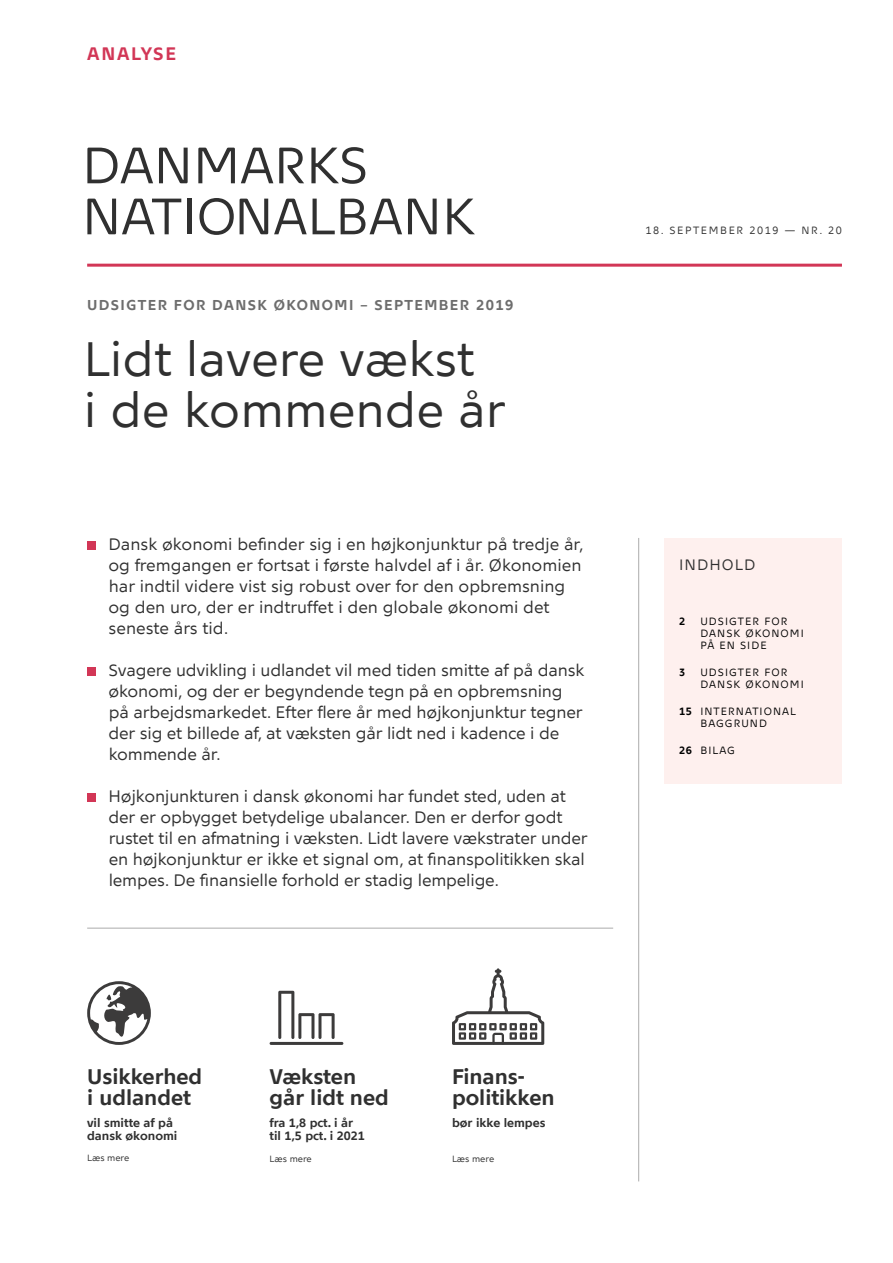
<style>
.page{position:relative;width:893px;height:1263px;background:#fff}
.page>*{position:absolute;margin:0;border:0;box-sizing:border-box;transform-origin:0 0}
.t1{font:51px/51px "Nationalbank";color:#303030}
.H1_overskrift_32_34{font:48px/51px "Nationalbank";color:#303030}
.Ikontekst_14{font:700 21px/21px "Nationalbank";color:#303030}
.t2{font:700 18px "Nationalbank";letter-spacing:.1em;color:#d23656}
.Bullets_forside{font:16.5px/21px "Nationalbank";letter-spacing:-.01em;color:#303030}
.Boks_VERSAL_10_pkt{font:15px "Nationalbank";letter-spacing:.07em;color:#303030}
.Trompet{font:700 14.25px "Nationalbank";letter-spacing:.1em;color:#6d6d6d}
.Ikontekst_8_9{font:700 12px/13.5px "Nationalbank";color:#303030}
.Boks_indhold_brød_7{font:10.5px/12px "Nationalbank";letter-spacing:.1em;color:#000}
.t3{font:10.5px "Nationalbank";letter-spacing:.15em;color:#303030}
.Boks_indhold_brød_7-2{font:700 10.5px "Nationalbank";color:#000}
.Ikontekst__læs_mere{font:9px "Nationalbank";color:#303030}
.Ikontekst_8_9-2{font:9px "Nationalbank";color:#303030}
.s1{font-weight:700}
</style>
<div class="page">
<hr style="left:87px;top:264px;width:755px;height:3px;background:#d23656">
<div style="left:664px;top:538px;width:178px;height:245px;background:#fef0ee"></div>
<svg style="left:87px;top:981px;width:64px;height:64px"></svg>
<svg style="left:270px;top:991px;width:73px;height:54px"></svg>
<svg style="left:452px;top:968px;width:92px;height:77px"></svg>
<div style="left:87px;top:541px;width:9px;height:8px;background:#d23656"></div>
<div style="left:87px;top:667px;width:9px;height:8px;background:#d23656"></div>
<div style="left:87px;top:793px;width:9px;height:8px;background:#d23656"></div>
<hr style="left:638px;top:538px;width:1px;height:643px;background:#acacac">
<hr style="left:87px;top:928px;width:526px;height:1px;background:#acacac">
<p class="t2" style="left:87px;top:43px;width:91px">ANALYSE</p>
<h1 class="t1" style="left:82px;top:139px;width:394px">DANMARKS<br>NATIONALBANK</h1>
<p class="Trompet" style="left:87px;top:297px;width:428px">UDSIGTER FOR DANSK ØKONOMI – SEPTEMBER 2019</p>
<p class="H1_overskrift_32_34" style="left:83px;top:333px;width:424px">Lidt lavere vækst<br>i de kommende år</p>
<p class="Bullets_forside" style="left:108px;top:534px;width:477px">Dansk økonomi befinder sig i en højkonjunktur på tredje år, og fremgangen er fortsat i første halvdel af i år. Økonomien har indtil videre vist sig robust over for den opbremsning og den uro, der er indtruffet i den globale økonomi det seneste års tid.</p>
<p class="Bullets_forside" style="left:108px;top:660px;width:477px">Svagere udvikling i udlandet vil med tiden smitte af på dansk økonomi, og der er begyndende tegn på en opbremsning på arbejdsmarkedet. Efter flere år med højkonjunktur tegner der sig et billede af, at væksten går lidt ned i kadence i de kommende år.</p>
<p class="Bullets_forside" style="left:108px;top:786px;width:481px">Højkonjunkturen i dansk økonomi har fundet sted, uden at der er opbygget betydelige ubalancer. Den er derfor godt rustet til en afmatning i væksten. Lidt lavere vækstrater under en højkonjunktur er ikke et signal om, at finanspolitikken skal lempes. De finansielle forhold er stadig lempelige.</p>
<p class="t3" style="left:645px;top:224px;width:198px">18. SEPTEMBER 2019 — NR. 20</p>
<p class="Boks_VERSAL_10_pkt" style="left:679px;top:556px;width:78px">INDHOLD</p>
<p class="Boks_indhold_brød_7-2" style="left:679px;top:615px;width:8px">2</p>
<p class="Boks_indhold_brød_7" style="left:700px;top:615px;width:105px">UDSIGTER FOR<br>DANSK ØKONOMI<br>PÅ EN SIDE</p>
<p class="Boks_indhold_brød_7-2" style="left:679px;top:666px;width:8px">3</p>
<p class="Boks_indhold_brød_7" style="left:700px;top:666px;width:105px">UDSIGTER FOR<br>DANSK ØKONOMI</p>
<p class="Boks_indhold_brød_7" style="left:700px;top:705px;width:97px;text-indent:-21px"><span class="s1">15</span> INTERNATIONAL<br>BAGGRUND</p>
<p class="Boks_indhold_brød_7-2" style="left:679px;top:743px;width:14px">26</p>
<p class="Boks_indhold_brød_7" style="left:700px;top:744px;width:36px">BILAG</p>
<p class="Ikontekst_14" style="left:87px;top:1066px;width:117px">Usikkerhed i udlandet</p>
<p class="Ikontekst_8_9" style="left:87px;top:1116px;width:92px">vil smitte af på dansk økonomi</p>
<p class="Ikontekst_8_9-2" style="left:87px;top:1153px;width:44px">Læs mere</p>
<p class="Ikontekst_14" style="left:270px;top:1066px;width:121px">Væksten går lidt ned</p>
<p class="Ikontekst_8_9" style="left:270px;top:1116px;width:97px">fra 1,8 pct. i år til 1,5 pct. i 2021</p>
<p class="Ikontekst__læs_mere" style="left:270px;top:1153px;width:44px">Læs mere</p>
<p class="Ikontekst_14" style="left:452px;top:1066px;width:104px">Finans&shy;politikken</p>
<p class="Ikontekst_8_9" style="left:452px;top:1116px;width:95px">bør ikke lempes</p>
<p class="Ikontekst__læs_mere" style="left:452px;top:1153px;width:44px">Læs mere</p>
</div>
